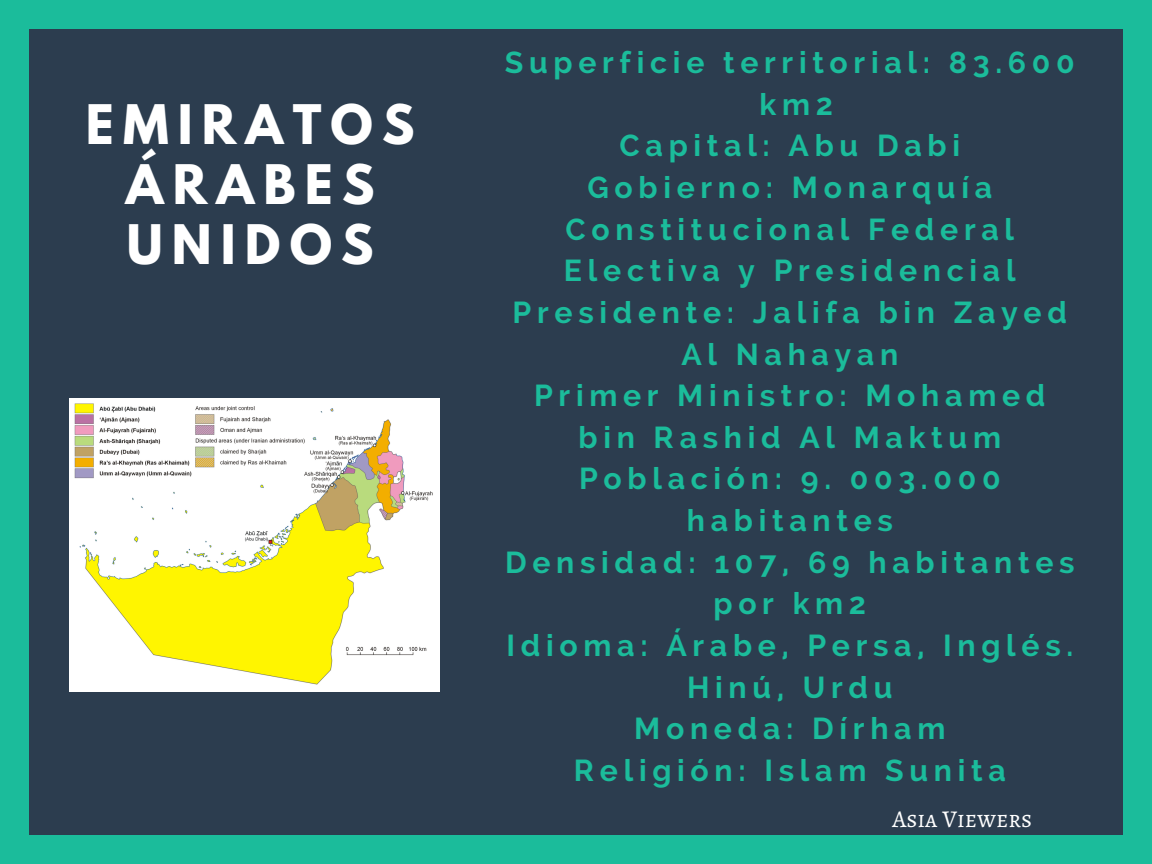
<style>
.page{position:relative;width:1152px;height:864px;background:#1bbc9b}
.page>*{position:absolute;margin:0;border:0;box-sizing:border-box;transform-origin:0 0}
.t1{font:700 48.3px/59.7px "League Spartan";letter-spacing:.19em;color:#fff;text-align:center}
.t2{font:700 30.15px/41.7px "Raleway";letter-spacing:.19em;color:#1bbc9b;text-align:center}
.t3{font:24.15px "Alegreya SC";color:#fff}
</style>
<div class="page">
<div style="left:29px;top:29px;width:1094px;height:806px;background:#2c3d4f"></div>
<img style="left:70px;top:398px;width:370px;height:294px">
<h1 class="t1" style="left:86px;top:101px;width:330px">EMIRATOS<br>ÁRABES<br>UNIDOS</h1>
<p class="t2" style="left:505px;top:42px;width:572px">Superficie territorial: 83.600 km2<br>Capital: Abu Dabi<br>Gobierno: Monarquía<br>Constitucional Federal<br>Electiva y Presidencial<br>Presidente: Jalifa bin Zayed<br>Al Nahayan<br>Primer Ministro: Mohamed bin Rashid Al Maktum<br>Población: 9. 003.000 habitantes<br>Densidad: 107, 69 habitantes por km2<br>Idioma: Árabe, Persa, Inglés.<br>Hinú, Urdu<br>Moneda: Dírham<br>Religión: Islam Sunita</p>
<p class="t3" style="left:893px;top:802px;width:141px">Asia Viewers</p>
</div>
